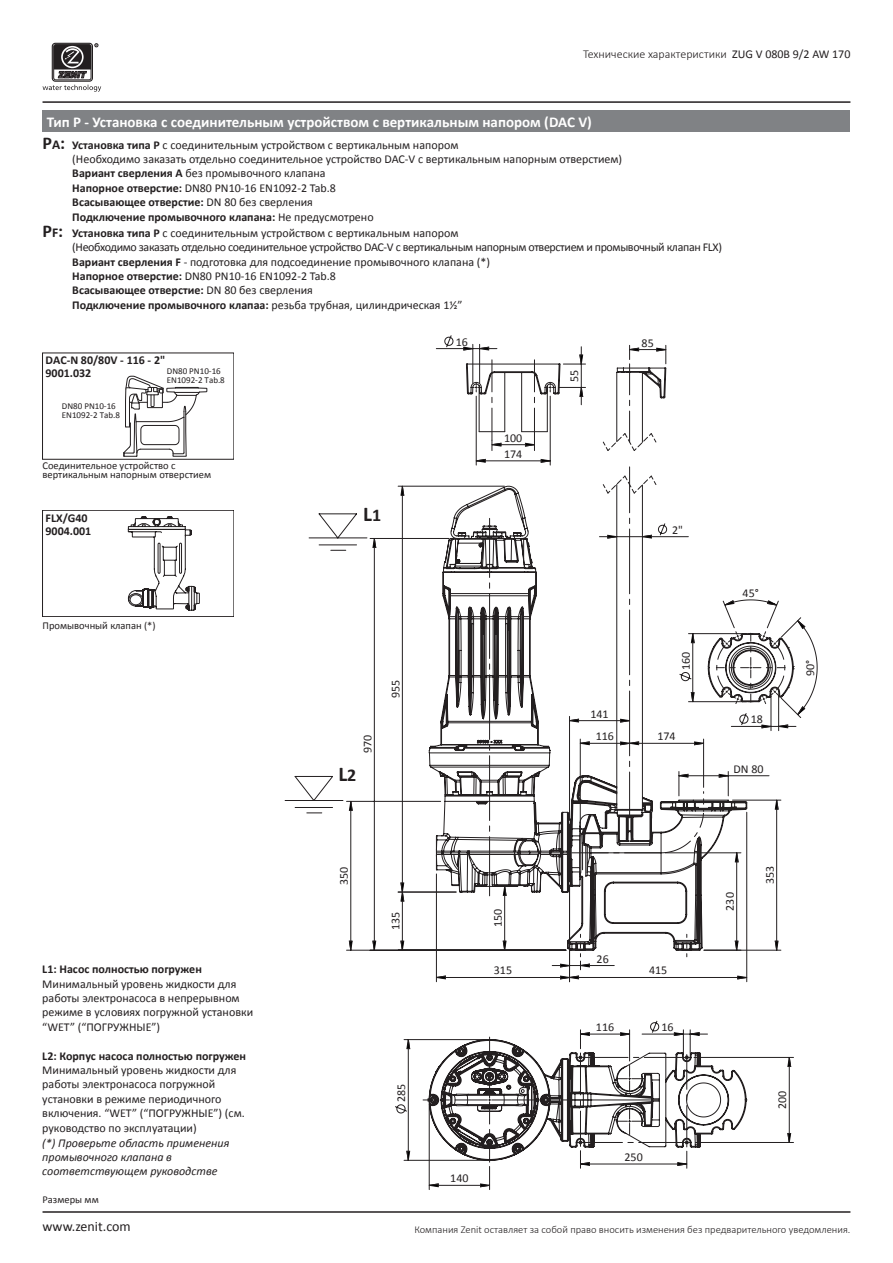
<style>
.page{position:relative;width:893px;height:1263px;background:#fff}
.page>*{position:absolute;margin:0;border:0;box-sizing:border-box;transform-origin:0 0}
.t1{font:700 21px "Calibri";color:#231f20}
.t2{font:700 15px "Calibri";color:#fff}
.t3{font:13.95px "Calibri";color:#231f20}
.t4{font:12px/14.4px "Calibri";color:#231f20}
.t5{font:700 12px/13.5px "Calibri";color:#231f20}
.t6{font:12px "Calibri";letter-spacing:-.03em;color:#231f20}
.t7{font:italic 12px/14.4px "Calibri";color:#231f20}
.t8{font:300 12px "Calibri";color:#231f20}
.t9{font:10.5px/9px "Calibri";color:#231f20}
.t10{font:300 10.5px "Calibri";color:#231f20}
.t11{font:9px/9px "Calibri";color:#231f20}
.s1{font-weight:400}
.s2{font-weight:700;font-size:18px}
.s3{font-weight:700;font-size:13.5px}
.s4{font-weight:700}
.s5{font-size:18px}
</style>
<div class="page">
<hr style="left:43px;top:101px;width:807px;height:2px;background:#231f20">
<div style="left:52px;top:43px;width:41px;height:39px;border:1px solid #231f20;border-radius:3px"></div>
<div style="left:54px;top:44px;width:37px;height:36px;border:1px solid #231f20;border-radius:2px"></div>
<svg style="left:54px;top:44px;width:44px;height:34px"></svg>
<svg style="left:43px;top:85px;width:58px;height:6px"></svg>
<hr style="left:43px;top:1211px;width:807px;height:2px;background:#231f20">
<svg style="left:444px;top:335px;width:10px;height:13px"></svg>
<svg style="left:308px;top:513px;width:60px;height:38px"></svg>
<svg style="left:284px;top:776px;width:60px;height:38px"></svg>
<hr style="left:398px;top:486px;width:106px;height:1px;background:#231f20">
<hr style="left:479px;top:344px;width:1px;height:39px;background:#231f20">
<hr style="left:472px;top:344px;width:1px;height:39px;background:#231f20">
<hr style="left:436px;top:348px;width:37px;height:1px;background:#231f20">
<hr style="left:347px;top:950px;width:219px;height:1px;background:#231f20">
<hr style="left:347px;top:801px;width:94px;height:1px;background:#231f20">
<hr style="left:695px;top:1142px;width:98px;height:1px;background:#231f20">
<hr style="left:694px;top:1057px;width:99px;height:1px;background:#231f20">
<hr style="left:404px;top:1160px;width:81px;height:1px;background:#231f20">
<svg style="left:400px;top:485px;width:5px;height:53px"></svg>
<svg style="left:349px;top:538px;width:442px;height:604px"></svg>
<svg style="left:406px;top:633px;width:333px;height:528px"></svg>
<svg style="left:428px;top:367px;width:239px;height:584px"></svg>
<svg style="left:423px;top:1020px;width:325px;height:169px"></svg>
<svg style="left:436px;top:467px;width:382px;height:513px"></svg>
<svg style="left:463px;top:346px;width:122px;height:105px"></svg>
<svg style="left:123px;top:375px;width:85px;height:82px"></svg>
<div style="left:43px;top:510px;width:191px;height:107px;border:1px solid #231f20"></div>
<svg style="left:128px;top:510px;width:72px;height:107px"></svg>
<div style="left:43px;top:111px;width:807px;height:21px;background:#808285"></div>
<p class="t8" style="left:583px;top:46px;width:269px">Технические характеристики <span class="s1">ZUG V 080B 9/2 AW 170</span></p>
<p class="t2" style="left:47px;top:112px;width:547px">Тип P - Установка с соединительным устройством с вертикальным напором (DAC V)</p>
<p class="t4" style="left:43px;top:137px;width:417px"><span class="s2">P</span><span class="s3">A</span><span class="s2">:</span> <span class="s4">Установка типа P</span> с соединительным устройством с вертикальным напором</p>
<p class="t4" style="left:72px;top:152px;width:551px">(Необходимо заказать отдельно соединительное устройство DAC-V с вертикальным напорным отверстием)</p>
<p class="t4" style="left:72px;top:166px;width:255px"><span class="s4">Вариант сверления A</span> без промывочного клапана</p>
<p class="t4" style="left:72px;top:181px;width:265px"><span class="s4">Напорное отверстие:</span> DN80 PN10-16 EN1092-2 Tab.8</p>
<p class="t5" style="left:72px;top:195px;width:242px">Всасывающее отверстие: <span class="s1">DN 80 без сверления</span></p>
<p class="t5" style="left:72px;top:210px;width:303px">Подключение промывочного клапана: <span class="s1">Не предусмотрено</span></p>
<p class="t4" style="left:43px;top:226px;width:417px"><span class="s2">P</span><span class="s3">F</span><span class="s2">:</span> <span class="s4">Установка типа P</span> с соединительным устройством с вертикальным напором</p>
<p class="t6" style="left:72px;top:240px;width:651px">(Необходимо заказать отдельно соединительное устройство DAC-V с вертикальным напорным отверстием и промывочный клапан FLX)</p>
<p class="t4" style="left:72px;top:254px;width:419px"><span class="s4">Вариант сверления F</span> - подготовка для подсоединение промывочного клапана (*)</p>
<p class="t4" style="left:72px;top:269px;width:265px"><span class="s4">Напорное отверстие:</span> DN80 PN10-16 EN1092-2 Tab.8</p>
<p class="t5" style="left:72px;top:284px;width:242px">Всасывающее отверстие: <span class="s1">DN 80 без сверления</span></p>
<p class="t4" style="left:72px;top:298px;width:392px"><span class="s4">Подключение промывочного клапаа:</span> резьба трубная, цилиндрическая 1½”</p>
<p class="t5" style="left:46px;top:353px;width:121px">DAC-N 80/80V - 116 - 2"<br>9001.032</p>
<p class="t11" style="left:167px;top:367px;width:60px">DN80 PN10-16<br>EN1092-2 Tab.8</p>
<p class="t11" style="left:62px;top:402px;width:60px">DN80 PN10-16<br>EN1092-2 Tab.8</p>
<p class="t9" style="left:43px;top:461px;width:170px">Соединительное устройство с вертикальным напорным отверстием</p>
<p class="t5" style="left:46px;top:511px;width:47px">FLX/G40<br>9004.001</p>
<p class="t9" style="left:43px;top:621px;width:115px">Промывочный клапан (*)</p>
<p class="t5" style="left:42px;top:962px;width:161px">L1: Насос полностью погружен</p>
<p class="t4" style="left:42px;top:976px;width:212px">Минимальный уровень жидкости для работы электронасоса в непрерывном режиме в условиях погружной установки “WET” (“ПОГРУЖНЫЕ”)</p>
<p class="t5" style="left:42px;top:1049px;width:205px">L2: Корпус насоса полностью погружен</p>
<p class="t4" style="left:42px;top:1063px;width:204px">Минимальный уровень жидкости для работы электронасоса погружной установки в режиме периодичного включения. “WET” (“ПОГРУЖНЫЕ”) (см. руководство по эксплуатации)</p>
<p class="t7" style="left:42px;top:1135px;width:189px">(*) Проверьте область применения промывочного клапана в соответствующем руководстве</p>
<p class="t9" style="left:43px;top:1195px;width:58px">Размеры мм</p>
<p class="t3" style="left:43px;top:1217px;width:90px">www.zenit.com</p>
<p class="t1" style="left:363px;top:500px;width:19px">L<span class="s5">1</span></p>
<p class="t1" style="left:338px;top:761px;width:19px">L<span class="s5">2</span></p>
<p class="t4" style="left:360px;top:753px;width:20px;rotate:-90deg">970</p>
<p class="t4" style="left:388px;top:698px;width:20px;rotate:-90deg">955</p>
<p class="t4" style="left:456px;top:334px;width:14px">16</p>
<p class="t4" style="left:504px;top:430px;width:20px;line-height:16.2px">100<br>174</p>
<p class="t4" style="left:567px;top:382px;width:14px;rotate:-90deg">55</p>
<p class="t4" style="left:642px;top:335px;width:14px">85</p>
<p class="t4" style="left:590px;top:702px;width:25px;line-height:22.6px;text-align:center">141<br>116</p>
<p class="t4" style="left:672px;top:522px;width:12px">2"</p>
<p class="t4" style="left:679px;top:670px;width:20px;rotate:-90deg">160</p>
<p class="t4" style="left:657px;top:729px;width:20px">174</p>
<p class="t4" style="left:743px;top:586px;width:18px">45°</p>
<p class="t4" style="left:751px;top:712px;width:14px">18</p>
<p class="t4" style="left:734px;top:762px;width:32px">DN 80</p>
<p class="t4" style="left:803px;top:676px;width:18px;rotate:-90deg">90°</p>
<p class="t4" style="left:337px;top:885px;width:20px;rotate:-90deg">350</p>
<p class="t4" style="left:388px;top:930px;width:20px;rotate:-90deg">135</p>
<p class="t4" style="left:490px;top:927px;width:20px;rotate:-90deg">150</p>
<p class="t4" style="left:494px;top:963px;width:20px">315</p>
<p class="t4" style="left:597px;top:951px;width:14px">26</p>
<p class="t4" style="left:649px;top:963px;width:20px">415</p>
<p class="t4" style="left:596px;top:1020px;width:20px">116</p>
<p class="t4" style="left:661px;top:1020px;width:14px">16</p>
<p class="t4" style="left:722px;top:911px;width:20px;rotate:-90deg">230</p>
<p class="t4" style="left:762px;top:884px;width:20px;rotate:-90deg">353</p>
<p class="t4" style="left:394px;top:1102px;width:20px;rotate:-90deg">285</p>
<p class="t4" style="left:775px;top:1109px;width:20px;rotate:-90deg">200</p>
<p class="t4" style="left:450px;top:1171px;width:20px">140</p>
<p class="t4" style="left:624px;top:1150px;width:20px">250</p>
<p class="t10" style="left:414px;top:1223px;width:438px">Компания Zenit оставляет за собой право вносить изменения без предварительного уведомления.</p>
</div>
